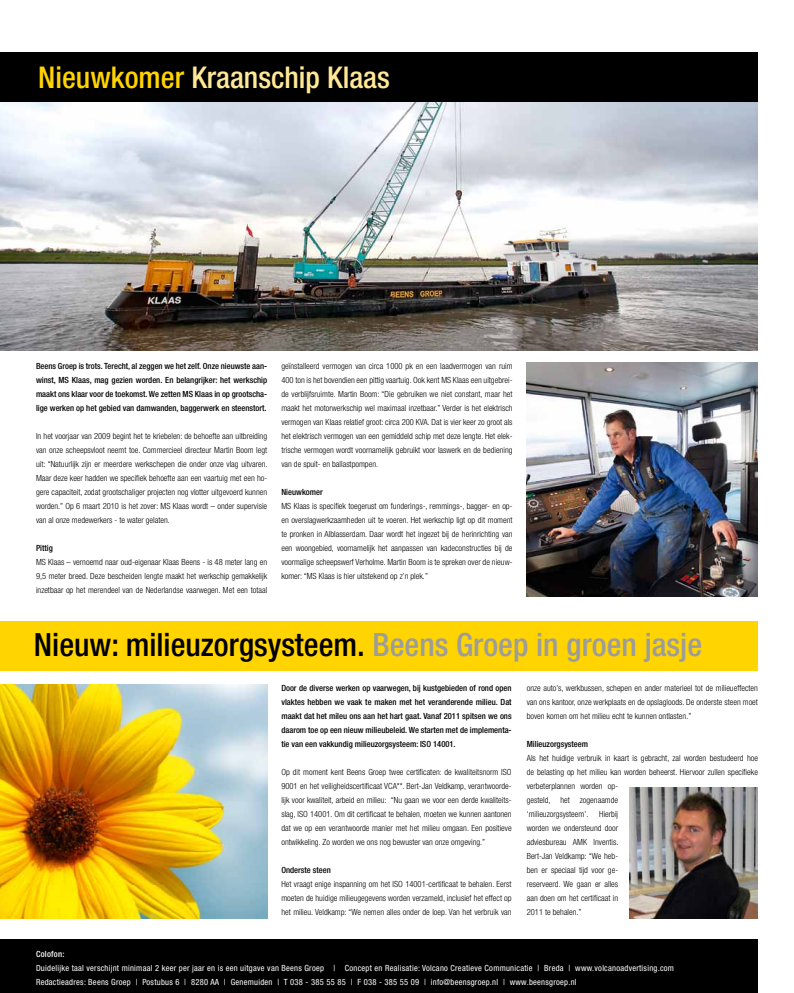
<style>
.page{position:relative;width:794px;height:993px;background:#fff}
.page>*{position:absolute;margin:0;border:0;box-sizing:border-box;transform-origin:0 0}
.t1{font:500 condensed 32px "Helvetica Neue LT Std";color:#000}
.t2{font:500 condensed 30px "Helvetica Neue LT Std";color:#ffe997}
.t3{font:300 condensed 8.5px/14px "Helvetica Neue LT Std";color:#000;text-align:justify}
.t4{font:500 condensed 8.5px/14px "Helvetica Neue LT Std";color:#000;text-align:justify}
.t5{font:condensed 8.5px/14px "Helvetica Neue LT Std";letter-spacing:.03em;color:#fff}
.t6{font:500 condensed 8.5px "Helvetica Neue LT Std";letter-spacing:.03em;color:#fff}
.s1{color:#ffd400}
.s2{color:#9c9c9d}
</style>
<div class="page">
<img style="left:0;top:102px;width:758px;height:248px">
<div style="left:0;top:52px;width:758px;height:50px;background:#000"></div>
<div style="left:0;top:939px;width:758px;height:53px;background:#000"></div>
<div style="left:0;top:621px;width:758px;height:49px;background:#ffd400"></div>
<img style="left:527px;top:362px;width:231px;height:234px">
<img style="left:0;top:684px;width:267px;height:234px">
<img style="left:629px;top:787px;width:129px;height:131px">
<h2 class="t2" style="left:38px;top:60px;width:353px"><span class="s1">Nieuwkomer</span> Kraanschip Klaas</h2>
<p class="t4" style="left:36px;top:359px;width:233px">Beens Groep is trots. Terecht, al zeggen we het zelf. Onze nieuwste aan&shy;winst, MS Klaas, mag gezien worden. En belangrijker: het werkschip maakt ons klaar voor de toekomst. We zetten MS Klaas in op grootscha&shy;lige werken op het gebied van damwanden, baggerwerk en steenstort.</p>
<p class="t3" style="left:36px;top:429px;width:233px">In het voorjaar van 2009 begint het te kriebelen: de behoefte aan uitbreiding van onze scheepsvloot neemt toe. Commercieel directeur Martin Boom legt uit: “Natuurlijk zijn er meerdere werkschepen die onder onze vlag uitvaren.<br>Maar deze keer hadden we specifiek behoefte aan een vaartuig met een ho&shy;gere capaciteit, zodat grootschaliger projecten nog vlotter uitgevoerd kunnen worden.” Op 6 maart 2010 is het zover: MS Klaas wordt – onder supervisie van al onze medewerkers - te water gelaten.</p>
<p class="t4" style="left:36px;top:541px;width:18px">Pittig</p>
<p class="t3" style="left:36px;top:555px;width:233px">MS Klaas – vernoemd naar oud-eigenaar Klaas Beens - is 48 meter lang en 9,5 meter breed. Deze bescheiden lengte maakt het werkschip gemakkelijk inzetbaar op het merendeel van de Nederlandse vaarwegen. Met een totaal</p>
<p class="t3" style="left:281px;top:359px;width:233px">geïnstalleerd vermogen van circa 1000 pk en een laadvermogen van ruim 400 ton is het bovendien een pittig vaartuig. Ook kent MS Klaas een uitgebrei&shy;de verblijfsruimte. Martin Boom: “Die gebruiken we niet constant, maar het maakt het motorwerkschip wel maximaal inzetbaar.” Verder is het elektrisch vermogen van Klaas relatief groot: circa 200 KVA. Dat is vier keer zo groot als het elektrisch vermogen van een gemiddeld schip met deze lengte. Het elek&shy;trische vermogen wordt voornamelijk gebruikt voor laswerk en de bediening van de spuit- en ballastpompen.</p>
<p class="t4" style="left:281px;top:485px;width:43px">Nieuwkomer</p>
<p class="t3" style="left:281px;top:499px;width:233px">MS Klaas is specifiek toegerust om funderings-, remmings-, bagger- en op&shy;en overslagwerkzaamheden uit te voeren. Het werkschip ligt op dit moment te pronken in Alblasserdam. Daar wordt het ingezet bij de herinrichting van een woongebied, voornamelijk het aanpassen van kadeconstructies bij de voormalige scheepswerf Verholme. Martin Boom is te spreken over de nieuw&shy;komer: “MS Klaas is hier uitstekend op z’n plek.”</p>
<h1 class="t1" style="left:34px;top:625px;width:670px">Nieuw: milieuzorgsysteem. <span class="s2">Beens Groep in groen jasje</span></h1>
<p class="t4" style="left:281px;top:681px;width:232px">Door de diverse werken op vaarwegen, bij kustgebieden of rond open vlaktes hebben we vaak te maken met het veranderende milieu. Dat maakt dat het mileu ons aan het hart gaat. Vanaf 2011 spitsen we ons daarom toe op een nieuw milieubeleid. We starten met de implementa&shy;tie van een vakkundig milieuzorgsysteem: ISO 14001.</p>
<p class="t3" style="left:281px;top:765px;width:232px">Op dit moment kent Beens Groep twee certificaten: de kwaliteitsnorm ISO 9001 en het veiligheidscertificaat VCA**. Bert-Jan Veldkamp, verantwoorde&shy;lijk voor kwaliteit, arbeid en milieu: “Nu gaan we voor een derde kwaliteits&shy;slag, ISO 14001. Om dit certificaat te behalen, moeten we kunnen aantonen dat we op een verantwoorde manier met het milieu omgaan. Een positieve ontwikkeling. Zo worden we ons nog bewuster van onze omgeving.”</p>
<p class="t4" style="left:281px;top:863px;width:51px">Onderste steen</p>
<p class="t3" style="left:281px;top:877px;width:232px">Het vraagt enige inspanning om het ISO 14001-certificaat te behalen. Eerst moeten de huidige milieugegevens worden verzameld, inclusief het effect op het milieu. Veldkamp: “We nemen alles onder de loep. Van het verbruik van</p>
<p class="t3" style="left:527px;top:680px;width:233px">onze auto’s, werkbussen, schepen en ander materieel tot de milieueffecten van ons kantoor, onze werkplaats en de opslagloods. De onderste steen moet boven komen om het milieu echt te kunnen ontlasten.”</p>
<p class="t4" style="left:527px;top:736px;width:63px">Milieuzorgsysteem</p>
<p class="t3" style="left:527px;top:750px;width:233px;text-align:left">Als het huidige verbruik in kaart is gebracht, zal worden bestudeerd hoe de belasting op het milieu kan worden beheerst. Hiervoor zullen specifieke verbeterplannen worden op-<br>gesteld, het zogenaamde<br>‘milieuzorgsysteem’.</p>
<p class="t3" style="left:527px;top:806px;width:93px;text-indent:73px">Hierbij worden we ondersteund door adviesbureau AMK Inventis.<br>Bert-Jan Veldkamp: “We heb&shy;ben er speciaal tijd voor ge&shy;reserveerd. We gaan er alles aan doen om het certificaat in 2011 te behalen.”</p>
<p class="t6" style="left:36px;top:948px;width:30px">Colofon:</p>
<p class="t5" style="left:36px;top:960px;width:639px">Duidelijke taal verschijnt minimaal 2 keer per jaar en is een uitgave van Beens Groep | Concept en realisatie: Volcano Creatieve Communicatie | Breda | www.volcanoadvertising.com redactieadres: Beens Groep | Postubus 6 | 8280 aa | Genemuiden | t 038 - 385 55 85 | F 038 - 385 55 09 | info@beensgroep.nl | www.beensgroep.nl</p>
</div>
